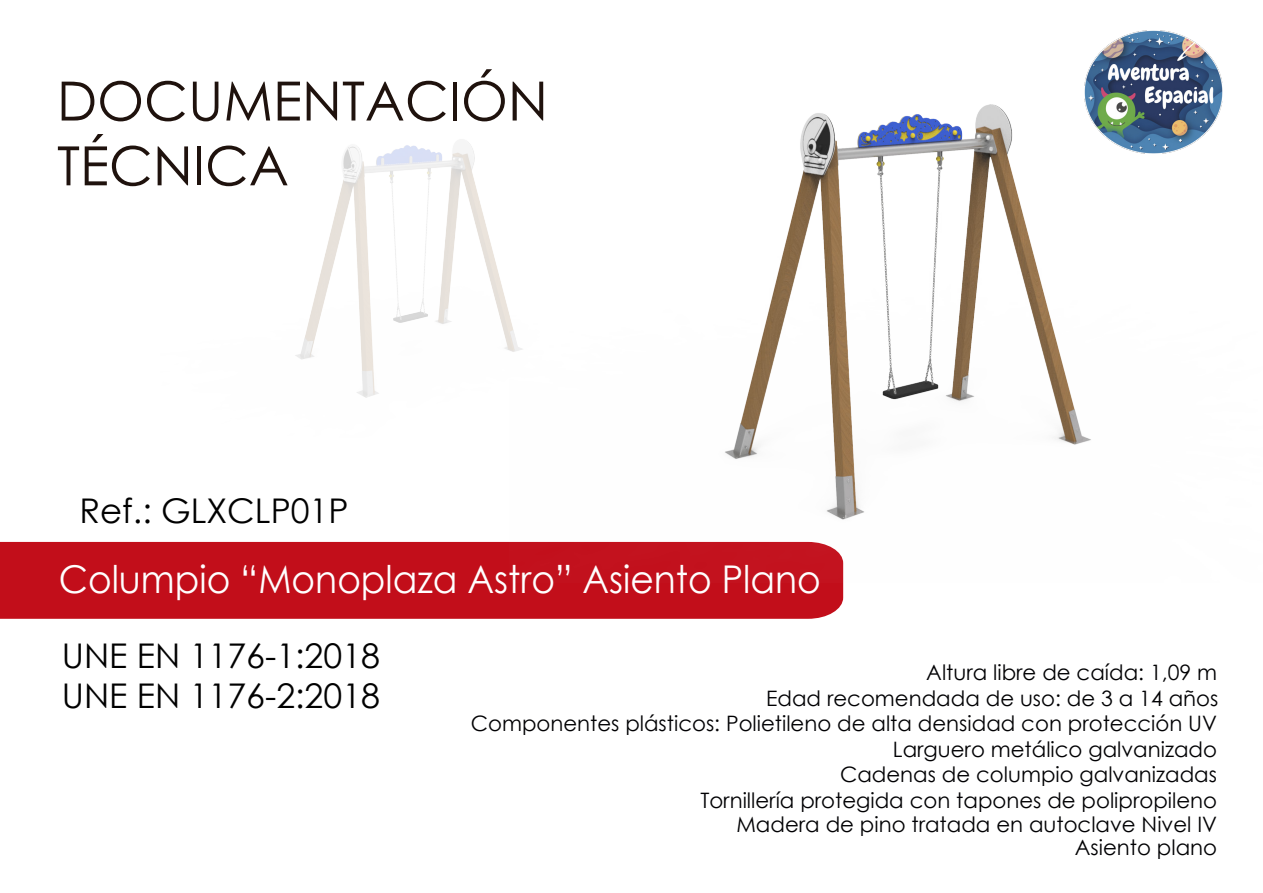
<style>
.page{position:relative;width:1263px;height:893px;background:#fff}
.page>*{position:absolute;margin:0;border:0;box-sizing:border-box;transform-origin:0 0}
.t1{font:38.25px "Century Gothic";color:#fff;scale:.94 1}
.t2{font:38.25px "Century Gothic";color:#fff}
.t3{font:34.05px/40.8px "Century Gothic";color:#010003}
.t4{font:34.05px "Century Gothic";color:#000}
.t5{font:21.3px/25.5px "Century Gothic";color:#010003;text-align:right}
</style>
<div class="page">
<img style="left:160px;top:86px;width:349px;height:312px">
<svg style="left:62px;top:82px;width:32px;height:39px"></svg>
<svg style="left:100px;top:81px;width:41px;height:40px"></svg>
<svg style="left:147px;top:81px;width:38px;height:40px"></svg>
<svg style="left:193px;top:82px;width:25px;height:39px"></svg>
<svg style="left:226px;top:82px;width:44px;height:39px"></svg>
<svg style="left:278px;top:82px;width:22px;height:39px"></svg>
<svg style="left:307px;top:82px;width:30px;height:39px"></svg>
<svg style="left:343px;top:81px;width:103px;height:40px"></svg>
<hr style="left:453px;top:82px;width:4px;height:39px;background:#1f120d">
<svg style="left:464px;top:69px;width:41px;height:52px"></svg>
<svg style="left:58px;top:146px;width:21px;height:39px"></svg>
<svg style="left:85px;top:134px;width:65px;height:52px"></svg>
<svg style="left:158px;top:146px;width:30px;height:39px"></svg>
<hr style="left:197px;top:146px;width:4px;height:39px;background:#1f120d">
<svg style="left:208px;top:146px;width:80px;height:40px"></svg>
<div style="left:0;top:542px;width:843px;height:77px;background:#c20e1a"></div>
<img style="left:509px;top:30px;width:714px;height:552px">
<h2 class="t4" style="left:79px;top:486px;width:271px">Ref.: GLXCLP01P</h2>
<h1 class="t2" style="left:38px;top:552px;width:297px">Columpio “Mon</h1>
<h1 class="t2" style="left:471px;top:552px;width:263px">a iento cuna”</h1>
<h1 class="t1" style="left:59px;top:552px;width:812px">Columpio “Monoplaza Astro” Asiento Plano</h1>
<h2 class="t3" style="left:62px;top:634px;width:320px">UNE EN 1176-1:2018<br>UNE EN 1176-2:2018</h2>
<p class="t5" style="left:471px;top:659px;width:749px">Altura libre de caída: 1,09 m<br>Edad recomendada de uso: de 3 a 14 años<br>Componentes plásticos: Polietileno de alta densidad con protección UV Larguero metálico galvanizado<br>Cadenas de columpio galvanizadas</p>
<p class="t5" style="left:736px;top:812px;width:482px;line-height:23.2px">Madera de pino tratada en autoclave Nivel IV<br>Asiento plano</p>
<p class="t5" style="left:1179px;top:659px;width:13px">4</p>
<p class="t5" style="left:777px;top:685px;width:386px">Edad recomendada de uso: de 0 a 3</p>
<p class="t5" style="left:700px;top:787px;width:518px">Tornillería protegida con tapones de polipropileno</p>
<p class="t5" style="left:1081px;top:834px;width:138px">Asiento cu a</p>
</div>
